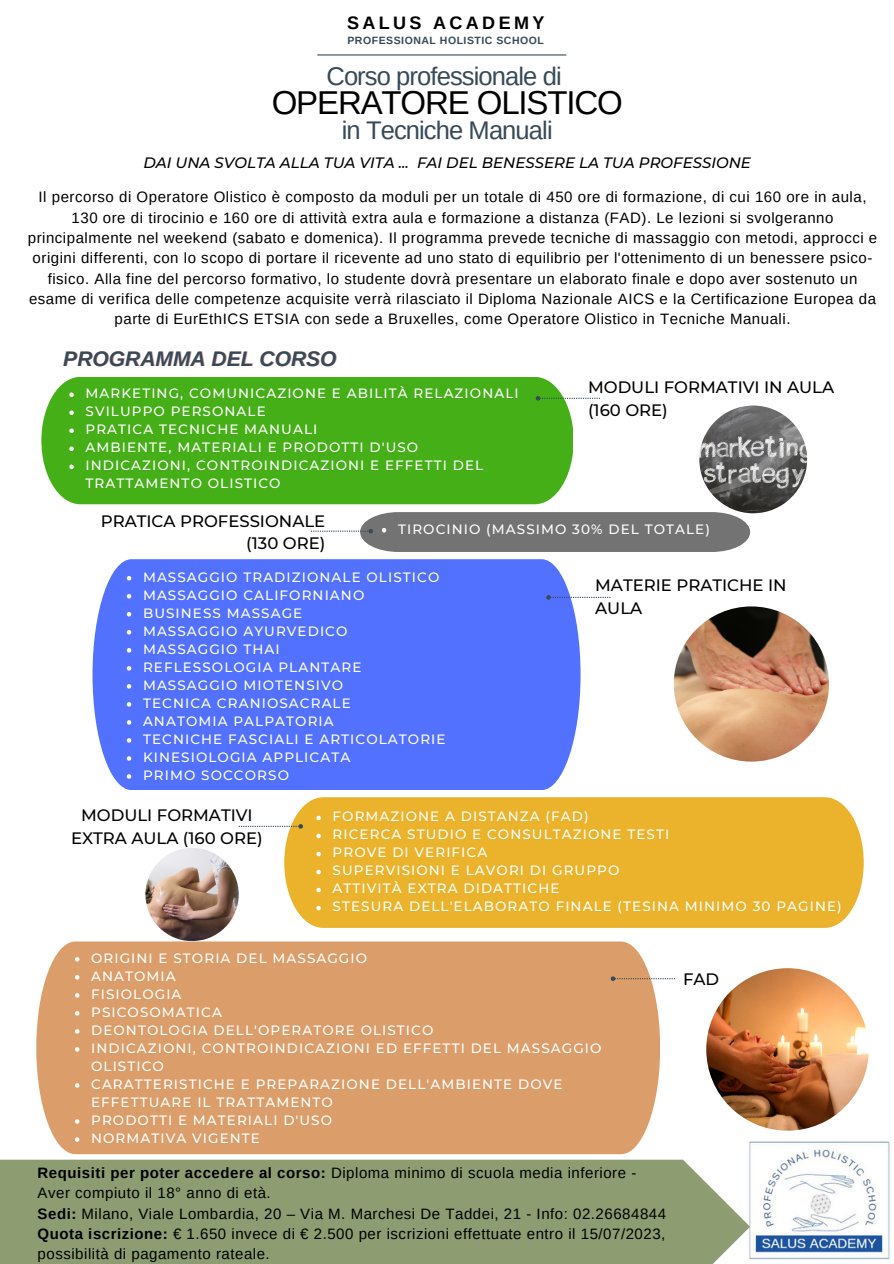
<style>
.page{position:relative;width:894px;height:1264px;background:#fff}
.page>*{position:absolute;margin:0;border:0;box-sizing:border-box;transform-origin:0 0}
.t1{font:33px "Arimo";letter-spacing:-.035em;color:#000}
.t2{font:25.5px "Arimo";letter-spacing:-.035em;color:#364a5a}
.t3{font:italic 700 21px "Arimo";color:#364a5a}
.t4{font:700 18px "Arimo";letter-spacing:.185em;color:#000}
.t5{font:500 16.5px/22.5px "Montserrat";color:#000}
.t6{font:15px/20.2px "Arimo";letter-spacing:.035em;color:#000;text-align:center}
.t7{font:italic 500 15px "Montserrat";color:#000}
.t8{font:500 13.5px/18px "Montserrat";letter-spacing:.08em;color:#fff}
.t9{font:700 10.5px "Arimo";letter-spacing:.05em;color:#364a5a}
.s1{font-weight:700}
</style>
<div class="page">
<div style="left:36px;top:941px;width:624px;height:213px;background:#db9d69"></div>
<svg style="left:75px;top:957px;width:4px;height:4px"></svg>
<svg style="left:75px;top:975px;width:4px;height:4px"></svg>
<svg style="left:75px;top:993px;width:4px;height:4px"></svg>
<svg style="left:75px;top:1011px;width:4px;height:4px"></svg>
<svg style="left:75px;top:1029px;width:4px;height:4px"></svg>
<svg style="left:75px;top:1047px;width:4px;height:4px"></svg>
<svg style="left:75px;top:1083px;width:4px;height:4px"></svg>
<svg style="left:75px;top:1119px;width:4px;height:4px"></svg>
<svg style="left:75px;top:1137px;width:4px;height:4px"></svg>
<img style="left:706px;top:968px;width:162px;height:162px;border-radius:50%">
<svg style="left:609px;top:975px;width:65px;height:6px"></svg>
<div style="left:92px;top:559px;width:488px;height:231px;background:#5271ff"></div>
<svg style="left:127px;top:576px;width:4px;height:4px"></svg>
<svg style="left:127px;top:594px;width:4px;height:4px"></svg>
<svg style="left:127px;top:612px;width:4px;height:4px"></svg>
<svg style="left:127px;top:630px;width:4px;height:4px"></svg>
<svg style="left:127px;top:648px;width:4px;height:4px"></svg>
<svg style="left:127px;top:666px;width:4px;height:4px"></svg>
<svg style="left:127px;top:684px;width:4px;height:4px"></svg>
<svg style="left:127px;top:702px;width:4px;height:4px"></svg>
<svg style="left:127px;top:720px;width:4px;height:4px"></svg>
<svg style="left:127px;top:738px;width:4px;height:4px"></svg>
<svg style="left:127px;top:756px;width:4px;height:4px"></svg>
<svg style="left:127px;top:774px;width:4px;height:4px"></svg>
<svg style="left:545px;top:594px;width:65px;height:6px"></svg>
<img style="left:673px;top:606px;width:155px;height:155px;border-radius:50%">
<div style="left:284px;top:797px;width:579px;height:130px;background:#ebb22b"></div>
<svg style="left:316px;top:815px;width:5px;height:5px"></svg>
<svg style="left:316px;top:833px;width:5px;height:5px"></svg>
<svg style="left:316px;top:851px;width:5px;height:5px"></svg>
<svg style="left:316px;top:869px;width:5px;height:5px"></svg>
<svg style="left:316px;top:887px;width:5px;height:5px"></svg>
<svg style="left:316px;top:905px;width:5px;height:5px"></svg>
<svg style="left:239px;top:823px;width:65px;height:6px"></svg>
<img style="left:145px;top:847px;width:94px;height:94px;border-radius:50%">
<hr style="left:317px;top:54px;width:249px;height:2px;background:#364a5a">
<div style="left:41px;top:377px;width:532px;height:127px;background:#45af17"></div>
<svg style="left:69px;top:392px;width:5px;height:5px"></svg>
<svg style="left:69px;top:410px;width:5px;height:5px"></svg>
<svg style="left:69px;top:428px;width:5px;height:5px"></svg>
<svg style="left:69px;top:446px;width:5px;height:5px"></svg>
<svg style="left:69px;top:464px;width:5px;height:5px"></svg>
<svg style="left:534px;top:395px;width:65px;height:6px"></svg>
<img style="left:699px;top:405px;width:107px;height:108px;border-radius:50%">
<svg style="left:311px;top:512px;width:439px;height:40px;background:#888"></svg>
<img style="left:749px;top:1141px;width:141px;height:121px">
<div style="left:0;top:1159px;width:749px;height:104px;background:#8d9c71"></div>
<p class="t4" style="left:347px;top:13px;width:199px">SALUS ACADEMY</p>
<p class="t9" style="left:347px;top:34px;width:198px">PROFESSIONAL HOLISTIC SCHOOL</p>
<p class="t2" style="left:326px;top:62px;width:237px">Corso professionale di</p>
<p class="t1" style="left:271px;top:85px;width:352px">OPERATORE OLISTICO</p>
<p class="t2" style="left:341px;top:116px;width:212px">in Tecniche Manuali</p>
<p class="t7" style="left:143px;top:154px;width:609px">DAI UNA SVOLTA ALLA TUA VITA ... FAI DEL BENESSERE LA TUA PROFESSIONE</p>
<p class="t6" style="left:28px;top:187px;width:850px">Il percorso di Operatore Olistico è composto da moduli per un totale di 450 ore di formazione, di cui 160 ore in aula, 130 ore di tirocinio e 160 ore di attività extra aula e formazione a distanza (FAD). Le lezioni si svolgeranno principalmente nel weekend (sabato e domenica). Il programma prevede tecniche di massaggio con metodi, approcci e origini differenti, con lo scopo di portare il ricevente ad uno stato di equilibrio per l'ottenimento di un benessere psico&shy;fisico. Alla fine del percorso formativo, lo studente dovrà presentare un elaborato finale e dopo aver sostenuto un esame di verifica delle competenze acquisite verrà rilasciato il Diploma Nazionale AICS e la Certificazione Europea da parte di EurEthICS ETSIA con sede a Bruxelles, come Operatore Olistico in Tecniche Manuali.</p>
<p class="t3" style="left:63px;top:347px;width:275px">PROGRAMMA DEL CORSO</p>
<p class="t8" style="left:85px;top:384px;width:434px">MARKETING, COMUNICAZIONE E ABILITÀ RELAZIONALI</p>
<p class="t8" style="left:85px;top:402px;width:182px">SVILUPPO PERSONALE</p>
<p class="t8" style="left:85px;top:420px;width:233px">PRATICA TECNICHE MANUALI</p>
<p class="t8" style="left:85px;top:438px;width:334px">AMBIENTE, MATERIALI E PRODOTTI D'USO</p>
<p class="t8" style="left:85px;top:456px;width:399px">INDICAZIONI, CONTROINDICAZIONI E EFFETTI DEL<br>TRATTAMENTO OLISTICO</p>
<p class="t5" style="left:588px;top:376px;width:247px">MODULI FORMATIVI IN AULA (160 ORE)</p>
<p class="t5" style="left:101px;top:509px;width:226px;text-align:right">PRATICA PROFESSIONALE (130 ORE)</p>
<p class="t8" style="left:398px;top:520px;width:313px">TIROCINIO (MASSIMO 30% DEL TOTALE)</p>
<p class="t8" style="left:143px;top:567px;width:298px">MASSAGGIO TRADIZIONALE OLISTICO</p>
<p class="t8" style="left:143px;top:586px;width:223px">MASSAGGIO CALIFORNIANO</p>
<p class="t8" style="left:143px;top:604px;width:161px">BUSINESS MASSAGE</p>
<p class="t8" style="left:143px;top:622px;width:206px">MASSAGGIO AYURVEDICO</p>
<p class="t8" style="left:143px;top:640px;width:138px">MASSAGGIO THAI</p>
<p class="t8" style="left:143px;top:658px;width:220px">REFLESSOLOGIA PLANTARE</p>
<p class="t8" style="left:143px;top:676px;width:201px">MASSAGGIO MIOTENSIVO</p>
<p class="t8" style="left:143px;top:694px;width:209px">TECNICA CRANIOSACRALE</p>
<p class="t8" style="left:143px;top:712px;width:192px">ANATOMIA PALPATORIA</p>
<p class="t8" style="left:143px;top:730px;width:304px">TECNICHE FASCIALI E ARTICOLATORIE</p>
<p class="t8" style="left:143px;top:748px;width:209px">KINESIOLOGIA APPLICATA</p>
<p class="t8" style="left:143px;top:766px;width:147px">PRIMO SOCCORSO</p>
<p class="t5" style="left:595px;top:574px;width:193px">MATERIE PRATICHE IN<br>AULA</p>
<p class="t5" style="left:71px;top:804px;width:193px;text-align:center">MODULI FORMATIVI<br>EXTRA AULA (160 ORE)</p>
<p class="t8" style="left:332px;top:807px;width:257px">FORMAZIONE A DISTANZA (FAD)</p>
<p class="t8" style="left:332px;top:825px;width:338px">RICERCA STUDIO E CONSULTAZIONE TESTI</p>
<p class="t8" style="left:332px;top:843px;width:156px">PROVE DI VERIFICA</p>
<p class="t8" style="left:332px;top:861px;width:288px">SUPERVISIONI E LAVORI DI GRUPPO</p>
<p class="t8" style="left:332px;top:879px;width:228px">ATTIVITÀ EXTRA DIDATTICHE</p>
<p class="t8" style="left:332px;top:897px;width:510px">STESURA DELL'ELABORATO FINALE (TESINA MINIMO 30 PAGINE)</p>
<p class="t8" style="left:91px;top:948px;width:277px">ORIGINI E STORIA DEL MASSAGGIO</p>
<p class="t8" style="left:91px;top:966px;width:86px">ANATOMIA</p>
<p class="t8" style="left:91px;top:984px;width:92px">FISIOLOGIA</p>
<p class="t8" style="left:91px;top:1002px;width:132px">PSICOSOMATICA</p>
<p class="t8" style="left:91px;top:1020px;width:344px">DEONTOLOGIA DELL'OPERATORE OLISTICO</p>
<p class="t8" style="left:91px;top:1038px;width:511px">INDICAZIONI, CONTROINDICAZIONI ED EFFETTI DEL MASSAGGIO<br>OLISTICO</p>
<p class="t8" style="left:91px;top:1074px;width:473px">CARATTERISTICHE E PREPARAZIONE DELL'AMBIENTE DOVE<br>EFFETTUARE IL TRATTAMENTO</p>
<p class="t8" style="left:91px;top:1111px;width:242px">PRODOTTI E MATERIALI D'USO</p>
<p class="t8" style="left:91px;top:1129px;width:170px">NORMATIVA VIGENTE</p>
<p class="t6" style="left:38px;top:1162px;width:600px"><span class="s1">Requisiti per poter accedere al corso:</span> Diploma minimo di scuola media inferiore -</p>
<p class="t6" style="left:38px;top:1182px;width:235px">Aver compiuto il 18° anno di età.</p>
<p class="t6" style="left:38px;top:1203px;width:630px"><span class="s1">Sedi:</span> Milano, Viale Lombardia, 20 – Via M. Marchesi De Taddei, 21 - Info: 02.26684844</p>
<p class="t6" style="left:38px;top:1223px;width:629px"><span class="s1">Quota iscrizione:</span> € 1.650 invece di € 2.500 per iscrizioni effettuate entro il 15/07/2023,</p>
<p class="t6" style="left:38px;top:1243px;width:234px">possibilità di pagamento rateale.</p>
<p class="t5" style="left:682px;top:967px;width:38px">FAD</p>
</div>
